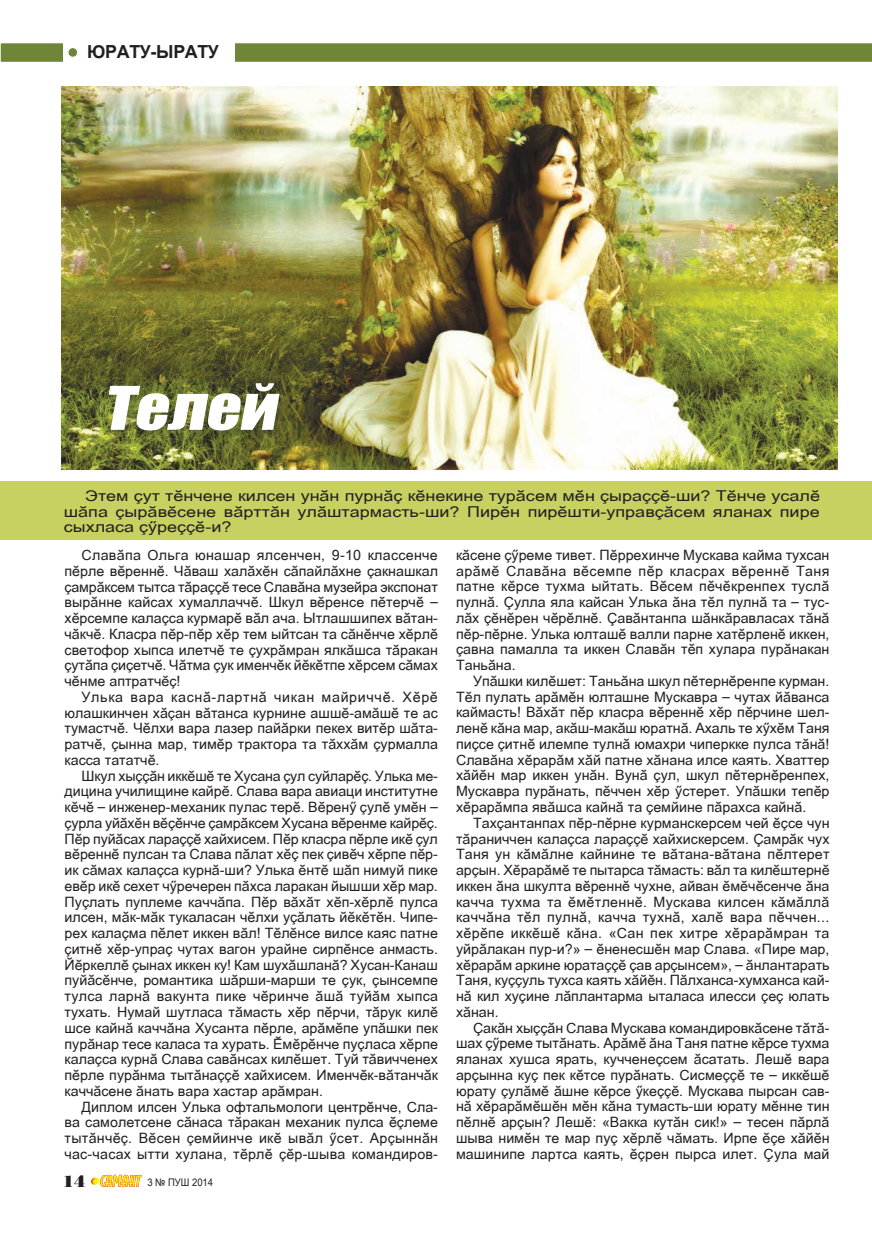
<style>
.page{position:relative;width:872px;height:1234px;background:#fff}
.page>*{position:absolute;margin:0;border:0;box-sizing:border-box;transform-origin:0 0}
.t1{font:italic 55.5px "Impact";color:#fff;scale:1.2 1}
.t2{font:700 18px "Arial Cyr";letter-spacing:-.02em;color:#231f20}
.t3{font:16.5px "Standart Poster";color:#231f20;scale:.9 1}
.t4{font:15px/15.5px "Arial Cyr";color:#231f20;text-align:justify;scale:1.2 1}
.t5{font:14.25px/15.8px "Arial Cyr";color:#231f20;text-align:justify}
.t6{font:10.5px "Arial Cyr";color:#231f20;scale:.9 1}
</style>
<div class="page">
<div style="left:0;top:480px;width:872px;height:59px;background:#c6d162"></div>
<img style="left:61px;top:86px;width:776px;height:383px">
<div style="left:107px;top:382px;width:186px;height:62px;background:#231f20;opacity:.3"></div>
<svg style="left:91px;top:1174px;width:51px;height:12px"></svg>
<svg style="left:0;top:43px;width:872px;height:19px"></svg>
<p class="t2" style="left:87px;top:39px;width:133px">ЮРАТУ-ЫРАТУ</p>
<h1 class="t1" style="left:102px;top:365px;width:158px">Телей</h1>
<p class="t4" style="left:64px;top:488px;width:631px;text-indent:21px">Этем =ут т.нчене килсен унён пурнё= к.некине турёсем м.н =ыра==.-ши; Т.нче усал. шёпа =ырёв.сене вёрттён улёштармасть-ши; Пир.н пир.шти-управ=ёсем яланах пире сыхласа =\ре==.-и;</p>
<p class="t5" style="left:65px;top:547px;width:375px;text-indent:17px">Славёпа Ольга юнашар ялсенчен: 9-10 классенче п.рле в.ренн.? Чёваш халёх.н сёпайлёхне =акнашкал =амрёксем тытса тёра==. тесе Славёна музейра экспонат вырённе кайсах хумаллачч.? Шкул в.ренсе п.терч. _ х.рсемпе кала=са курмар. вёл ача? Ытлашшипех вётан&shy;чёкч.? Класра п.р-п.р х.р тем ыйтсан та сён.нче х.рл. светофор хыпса илетч. те =ухрёмран ялкёшса тёракан =утёпа =и=етч.? Чётма =ук именч.к й.к.тпе х.рсем сёмах ч.нме аптратч.=!</p>
<p class="t5" style="left:65px;top:688px;width:375px;text-indent:17px">Улька вара каснё-лартнё чикан майричч.? Х.р. юлашкинчен хё=ан вётанса курнине ашш.-амёш. те ас тумастч.? Ч.лхи вара лазер пайёрки пекех вит.р шёта&shy;ратч.: =ынна мар: тим.р трактора та тёххём =урмалла касса тататч.?</p>
<p class="t5" style="left:65px;top:767px;width:375px;text-indent:17px">Шкул хы==ён икк.ш. те Хусана =ул суйлар.=? Улька ме&shy;дицина училищине кайр.? Слава вара авиаци институтне к.ч. _ инженер-механик пулас тер.? В.рен\ =ул. ум.н _ =урла уйёх.н в.=.нче =амрёксем Хусана в.ренме кайр.=?<br>П.р пуйёсах лара==. хайхисем? П.р класра п.рле ик. =ул в.ренн. пулсан та Слава пёлат х.= пек =ив.ч х.рпе п.р&shy;ик сёмах кала=са курнё-ши; Улька .нт. шёп нимуй пике ев.р ик. сехет ч\речерен пёхса ларакан йышши х.р мар?<br>Пу=лать пуплеме каччёпа? П.р вёхёт х.п-х.рл. пулса илсен: мёк-мёк тукаласан ч.лхи у=ёлать й.к.т.н? Чипе&shy;рех кала=ма п.лет иккен вёл! Т.л.нсе вилсе каяс патне =итн. х.р-упра= чутах вагон урайне сирп.нсе анмасть?<br>Й.ркелл. =ынах иккен ку! Кам шухёшланё; Хусан-Канаш пуйёс.нче: романтика шёрши-марши те =ук: =ынсемпе тулса ларнё вакунта пике ч.ринче ёшё туйём хыпса тухать? Нумай шутласа тёмасть х.р п.рчи: тёрук кил. шсе кайнё каччёна Хусанта п.рле: арём.пе упёшки пек пурёнар тесе каласа та хурать? ,м.р.нче пу=ласа х.рпе кала=са курнё Слава савёнсах кил.шет? Туй тёвичченех п.рле пурёнма тытёна==. хайхисем? Именч.к-вётанчёк каччёсене ёнать вара хастар арёмран?</p>
<p class="t5" style="left:65px;top:1098px;width:375px;text-indent:17px">Диплом илсен Улька офтальмологи центр.нче: Сла&shy;ва самолетсене сёнаса тёракан механик пулса .=леме тытёнч.=? В.сен =емйинче ик. ывёл \сет? Ар=ыннён час-часах ытти хулана: т.рл. =.р-шыва командиров-</p>
<p class="t5" style="left:456px;top:547px;width:375px">кёсене =\реме тивет? П.ррехинче Мускава кайма тухсан арём. Славёна в.семпе п.р класрах в.ренн. Таня патне к.рсе тухма ыйтать? В.сем п.ч.кренпех туслё пулнё? +улла яла кайсан Улька ёна т.л пулнё та _ тус&shy;лёх =.н.рен ч.р.лн.? +авёнтанпа шёнкёравласах тёнё п.р-п.рне? Улька юлташ. валли парне хат.рлен. иккен: =авна памалла та иккен Славён т.п хулара пурёнакан Таньёна?</p>
<p class="t5" style="left:456px;top:673px;width:375px;text-indent:17px">Упёшки кил.шет% Таньёна шкул п.терн.ренпе курман?<br>Т.л пулать арём.н юлташне Мускавра _ чутах йёванса каймасть! Вёхёт п.р класра в.ренн. х.р п.рчине шел&shy;лен. кёна мар: акёш-макёш юратнё? Ахаль те х\х.м Таня пи=се =итн. илемпе тулнё юмахри чиперкке пулса тёнё!<br>Славёна х.рарём хёй патне хёнана илсе каять? Хваттер хёй.н мар иккен унён? Вунё =ул: шкул п.терн.ренпех:<br>Мускавра пурёнать: п.ччен х.р \стерет? Упёшки теп.р х.рарёмпа явёшса кайнё та =емйине пёрахса кайнё?</p>
<p class="t5" style="left:456px;top:814px;width:375px;text-indent:17px">Тах=антанпах п.р-п.рне курманскерсем чей .=се чун тёраниччен кала=са лара==. хайхискерсем? +амрёк чух Таня ун кёмёлне кайнине те вётана-вётана п.лтерет ар=ын? Х.рарём. те пытарса тёмасть% вёл та кил.штерн. иккен ёна шкулта в.ренн. чухне: айван .м.ч.сенче ёна качча тухма та .м.тленн.? Мускава килсен кёмёллё каччёна т.л пулнё: качча тухнё: хал. вара п.ччен??? х.р.пе икк.ш. кёна? «Сан пек хитре х.рарёмран та уйрёлакан пур-и;» _ .ненесш.н мар Слава? «Пире мар: х.рарём аркине юрата==. =ав ар=ынсем»: _ ёнлантарать Таня: ку==уль тухса каять хёй.н? Пёлханса-хумханса кай&shy;нё кил ху=ине лёплантарма ыталаса илесси =е= юлать хёнан?</p>
<p class="t5" style="left:456px;top:1019px;width:375px;text-indent:17px">+акён хы==ён Слава Мускава командировкёсене тётё&shy;шах =\реме тытёнать? Арём. ёна Таня патне к.рсе тухма яланах хушса ярать: куччене=сем ёсатать? Леш. вара ар=ынна ку= пек к.тсе пурёнать? Сисме==. те _ икк.ш. юрату =улём. ёшне к.рсе \ке==.? Мускава пырсан сав&shy;нё х.рарём.ш.н м.н кёна тумасть-ши юрату м.нне тин п.лн. ар=ын; Леш.% «Вакка кутён сик!» _ тесен пёрлё шыва ним.н те мар пу= х.рл. чёмать? Ирпе .=е хёй.н машинипе лартса каять: .=рен пырса илет? +ула май</p>
<p class="t3" style="left:63px;top:1171px;width:25px">14</p>
<p class="t6" style="left:147px;top:1175px;width:75px">3 № ПУШ 2014</p>
</div>
